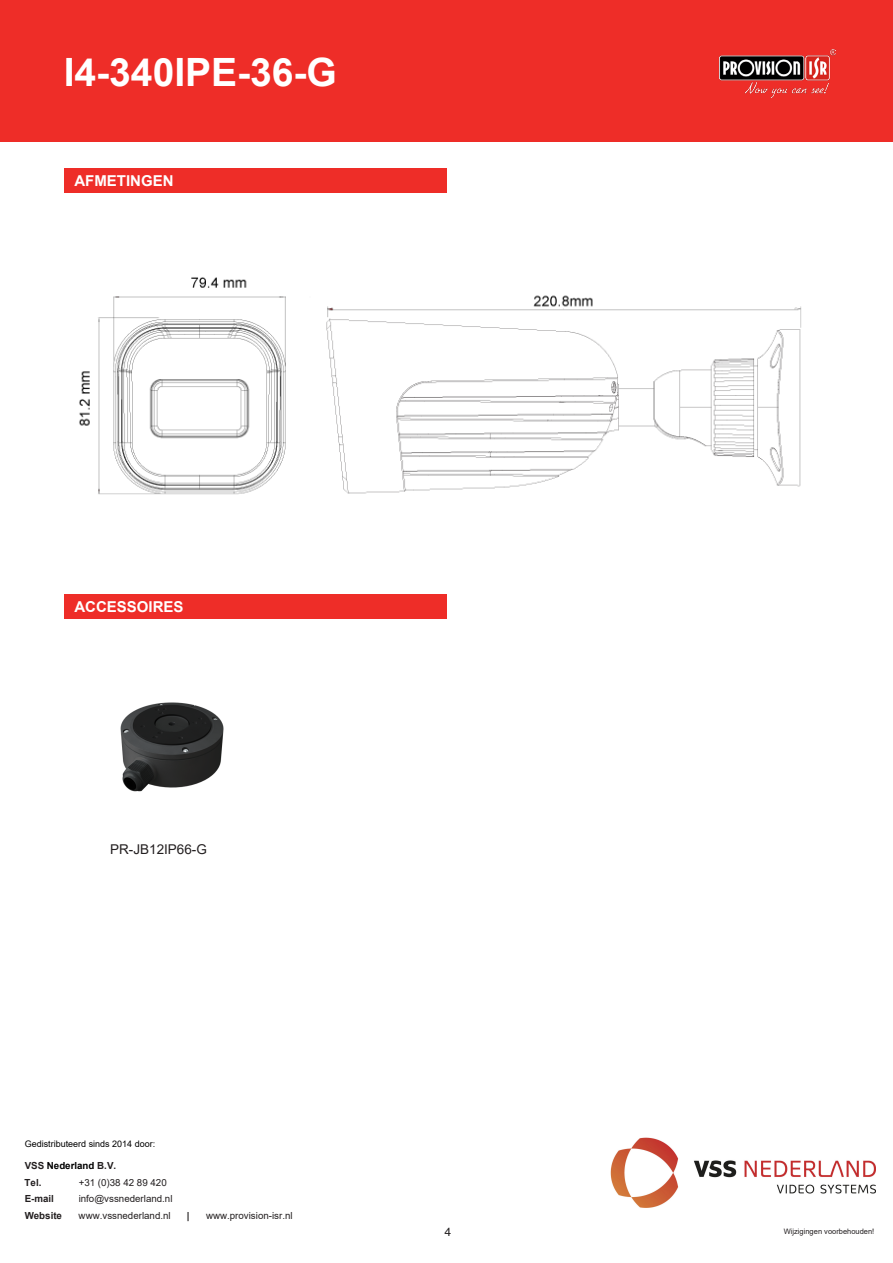
<style>
.page{position:relative;width:893px;height:1263px;background:#fff}
.page>*{position:absolute;margin:0;border:0;box-sizing:border-box;transform-origin:0 0}
.t1{font:700 39px "Arial";color:#fff}
.t2{font:700 15px "Arial";color:#fff}
.t3{font:700 15px "Arial";color:#fff}
.t4{font:13.5px "Arial";color:#231f20}
.t5{font:12px "Helvetica";color:#231f20}
.t6{font:9.75px "Arial";color:#231f20}
.t7{font:700 9.75px/16.5px "Arial";color:#000}
.t8{font:9.75px "Arial";color:#231f20}
.t9{font:700 9.75px "Arial";color:#231f20}
.t10{font:9px "Arial";color:#000}
.t11{font:7.5px "Arial";color:#231f20}
.s1{font-style:inherit}
.s2{color:#231f20}
</style>
<div class="page">
<div style="left:0;top:0;width:893px;height:141px;background:#ee2d28"></div>
<img style="left:719px;top:50px;width:117px;height:47px">
<div style="left:64px;top:168px;width:382px;height:25px;background:#ee2d28"></div>
<div style="left:64px;top:594px;width:382px;height:25px;background:#ee2d28"></div>
<img style="left:79px;top:277px;width:723px;height:218px">
<img style="left:610px;top:1137px;width:265px;height:71px">
<img style="left:120px;top:702px;width:104px;height:90px">
<h1 class="t1" style="left:64px;top:46px;width:275px">I4-340IPE-36-G</h1>
<h2 class="t3" style="left:74px;top:170px;width:101px">AFMETINGEN</h2>
<h2 class="t2" style="left:74px;top:597px;width:111px">ACCESSO<span class="s1">I</span>R<span class="s1">E</span>S</h2>
<h3 class="t4" style="left:110px;top:839px;width:98px">PR-JB12IP66<span class="s1">-G</span></h3>
<p class="t10" style="left:25px;top:1138px;width:132px">Gedistributeerd sinds 2014 door:</p>
<p class="t7" style="left:25px;top:1158px;width:93px"><span class="s2">VSS</span> Nederland <span class="s2">B.V.<br></span><span class="s2">Tel.</span></p>
<p class="t6" style="left:79px;top:1175px;width:90px">+31 (0)38 42 89 42<span class="s1">0</span></p>
<p class="t9" style="left:25px;top:1192px;width:31px">E-mail</p>
<p class="t6" style="left:79px;top:1192px;width:95px">info@vssnederland.nl</p>
<p class="t9" style="left:25px;top:1208px;width:39px">Website</p>
<p class="t6" style="left:79px;top:1208px;width:94px">www.vssnederland.nl</p>
<p class="t9" style="left:187px;top:1208px;width:4px">|</p>
<p class="t8" style="left:206px;top:1208px;width:88px">www.provision-isr.nl</p>
<p class="t5" style="left:444px;top:1222px;width:8px">4</p>
<p class="t11" style="left:784px;top:1226px;width:92px">Wijzigingen voorbehouden!</p>
</div>
